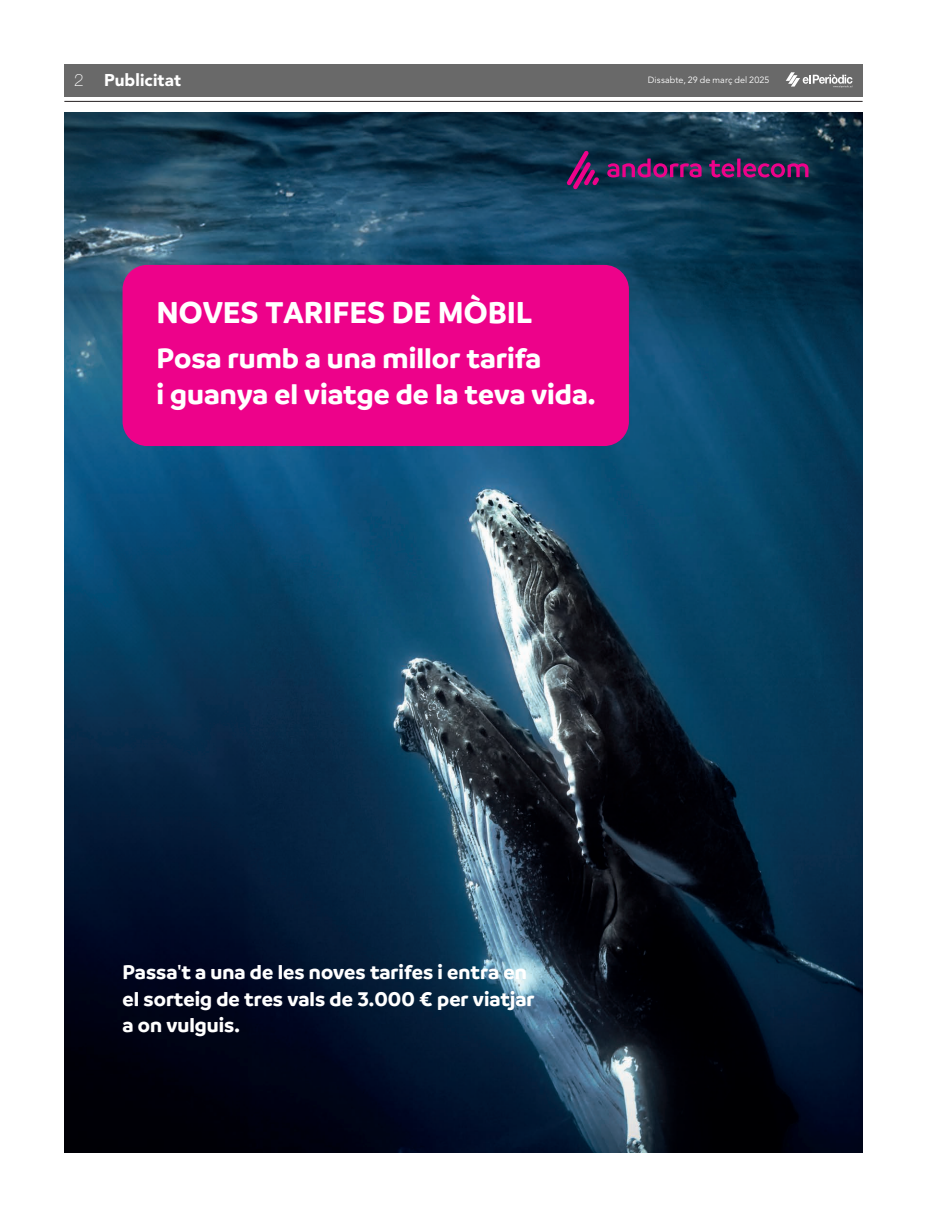
<style>
.page{position:relative;width:927px;height:1220px;background:#fff}
.page>*{position:absolute;margin:0;border:0;box-sizing:border-box;transform-origin:0 0}
.t1{font:700 32.5px "Branding";color:#fff}
.t2{font:700 30px/36px "Branding";color:#fff}
.t3{font:700 21.2px/26.5px "Branding";color:#fff}
.t4{font:900 17px "Avenir LT Std";letter-spacing:.01em;color:#fff}
.t5{font:9px "Avenir LT Std";letter-spacing:.015em;color:#fff}
.s1{font-family:"Helvetica Neue LT Std";font-weight:100}
</style>
<div class="page">
<div style="left:64px;top:64px;width:798px;height:32px;background:#696969"></div>
<svg style="left:786px;top:72px;width:66px;height:16px"></svg>
<hr style="left:64px;top:101px;width:798px;height:1px;background:#231f20">
<img style="left:64px;top:112px;width:798px;height:1040px">
<svg style="left:607px;top:158px;width:94px;height:19px;background:#601f5f"></svg>
<svg style="left:709px;top:158px;width:99px;height:19px;background:#62205e"></svg>
<svg style="left:566px;top:151px;width:33px;height:38px"></svg>
<div style="left:122px;top:265px;width:507px;height:181px;background:#ed028a;border-radius:25px"></div>
<p class="t4" style="left:74px;top:70px;width:108px"><span class="s1">2</span> Publicitat</p>
<p class="t5" style="left:648px;top:75px;width:123px">Dissabte, 29 de març del 2025</p>
<h1 class="t1" style="left:156px;top:294px;width:377px">NOVES TARIFES DE MÒBIL</h1>
<h2 class="t2" style="left:156px;top:340px;width:440px">Posa rumb a una millor tarifa<br>i guanya el viatge de la teva vida.</h2>
<p class="t3" style="left:122px;top:959px;width:413px">Passa't a una de les noves tarifes i entra en el sorteig de tres vals de 3.000 € per viatjar a on vulguis.</p>
</div>
